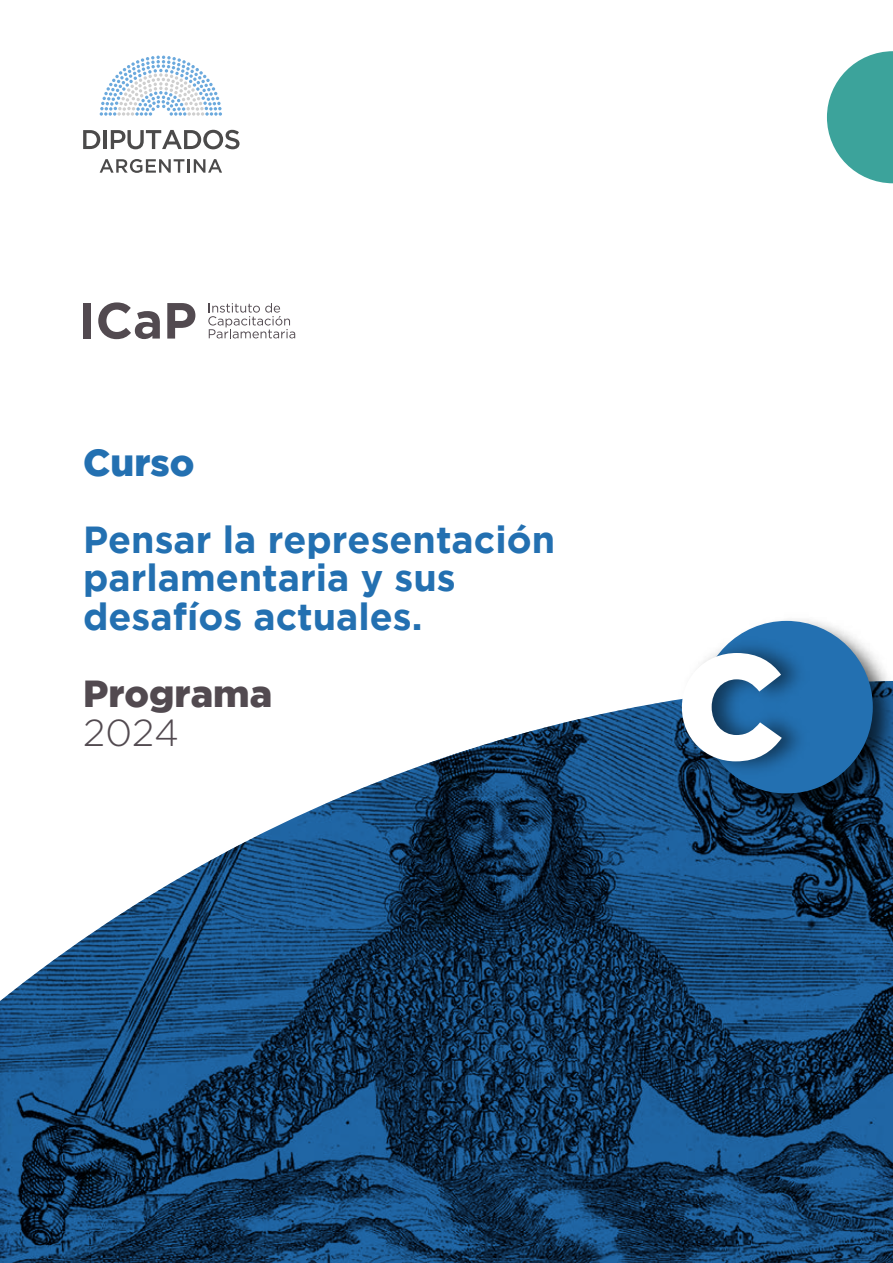
<style>
.page{position:relative;width:893px;height:1263px;background:#fff}
.page>*{position:absolute;margin:0;border:0;box-sizing:border-box;transform-origin:0 0}
.t1{font:700 37.65px/38.5px "Gotham";color:#2370b1}
.t2{font:900 37.65px "Gotham";color:#524a50}
.t3{font:900 37.65px "Gotham";color:#2370b1}
.t4{font:300 37.65px "Gotham";color:#524a50}
</style>
<div class="page">
<svg style="left:0;top:700px;width:893px;height:563px"></svg>
<svg style="left:208px;top:303px;width:87px;height:35px"></svg>
<div style="left:83px;top:303px;width:8px;height:36px;background:#524a50"></div>
<svg style="left:98px;top:302px;width:62px;height:37px"></svg>
<svg style="left:167px;top:303px;width:28px;height:36px"></svg>
<svg style="left:100px;top:56px;width:122px;height:60px"></svg>
<svg style="left:83px;top:130px;width:17px;height:19px"></svg>
<hr style="left:103px;top:130px;width:4px;height:19px;background:#4b4a4a">
<svg style="left:111px;top:130px;width:128px;height:19px"></svg>
<svg style="left:100px;top:159px;width:84px;height:14px"></svg>
<hr style="left:187px;top:159px;width:3px;height:14px;background:#4b4a4a">
<svg style="left:194px;top:159px;width:28px;height:14px"></svg>
<svg style="left:827px;top:51px;width:66px;height:132px"></svg>
<img style="left:688px;top:619px;width:205px;height:207px">
<div style="left:700px;top:621px;width:173px;height:172px;background:#2370b1;border-radius:50%"></div>
<img style="left:672px;top:630px;width:128px;height:154px">
<svg style="left:682px;top:653px;width:100px;height:108px"></svg>
<p class="t3" style="left:83px;top:440px;width:113px">Curso</p>
<p class="t1" style="left:83px;top:519px;width:473px">Pensar la representación parlamentaria y sus desafíos actuales.</p>
<p class="t2" style="left:83px;top:672px;width:191px">Programa</p>
<p class="t4" style="left:83px;top:712px;width:98px">2024</p>
</div>
